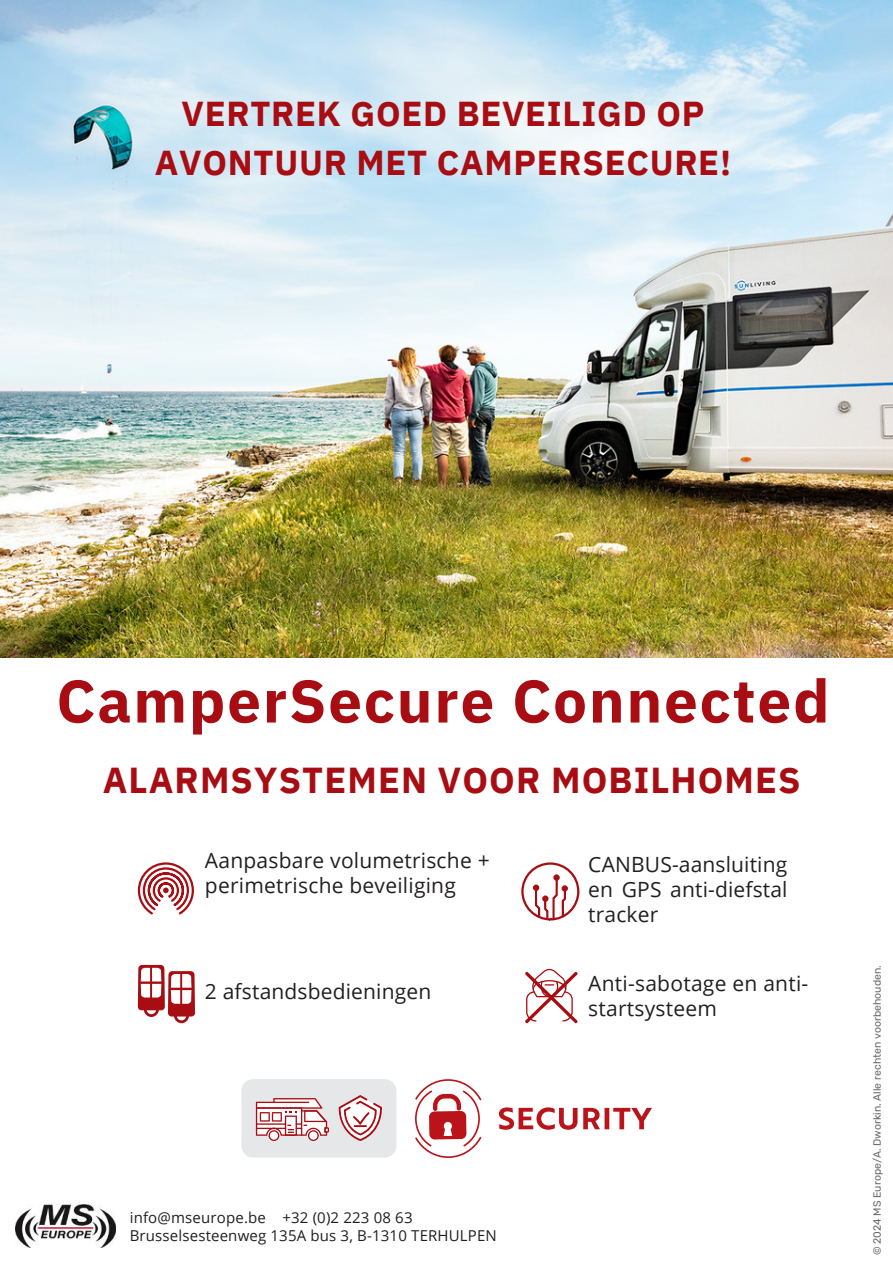
<style>
.page{position:relative;width:893px;height:1264px;background:#fff}
.page>*{position:absolute;margin:0;border:0;box-sizing:border-box;transform-origin:0 0}
.t1{font:700 60px "IBM Plex Sans";letter-spacing:.03em;color:#a70d12}
.t2{font:700 36px "IBM Plex Sans";letter-spacing:.03em;color:#a70d12}
.t3{font:700 34.5px/49.5px "IBM Plex Sans";letter-spacing:.02em;color:#a70d12;text-align:center}
.t4{font:21px/24.8px "Open Sans";letter-spacing:.01em;color:#231f20}
.t5{font:15px/18px "Open Sans";letter-spacing:.01em;color:#231f20}
.t6{font:10.5px "Rubik";color:#696969}
</style>
<div class="page">
<svg style="left:138px;top:862px;width:56px;height:52px"></svg>
<svg style="left:138px;top:964px;width:57px;height:59px"></svg>
<div style="left:241px;top:1079px;width:155px;height:78px;background:#e6e7e8;border-radius:12px"></div>
<svg style="left:256px;top:1098px;width:73px;height:42px"></svg>
<svg style="left:338px;top:1095px;width:44px;height:45px"></svg>
<svg style="left:415px;top:1079px;width:66px;height:78px"></svg>
<svg style="left:499px;top:1107px;width:153px;height:22px"></svg>
<div style="left:561px;top:885px;width:7px;height:6px;border:2px solid #a70d12;border-radius:50%"></div>
<svg style="left:533px;top:874px;width:34px;height:47px"></svg>
<div style="left:521px;top:862px;width:58px;height:58px;border:2px solid #a70d12;border-radius:50%"></div>
<svg style="left:525px;top:969px;width:52px;height:54px"></svg>
<img style="left:0;top:0;width:892px;height:657px">
<img style="left:16px;top:1204px;width:100px;height:43px">
<h3 class="t3" style="left:155px;top:86px;width:577px">VERTREK GOED BEVEILIGD OP<br>AVONTUUR MET CAMPERSECURE!</h3>
<h1 class="t1" style="left:56px;top:653px;width:774px">CamperSecure Connected</h1>
<h2 class="t2" style="left:103px;top:752px;width:699px">ALARMSYSTEMEN VOOR MOBILHOMES</h2>
<p class="t4" style="left:205px;top:847px;width:286px">Aanpasbare volumetrische + perimetrische beveiliging</p>
<p class="t4" style="left:588px;top:852px;width:201px;text-align:justify">CANBUS-aansluiting en GPS anti-diefstal tracker</p>
<p class="t4" style="left:205px;top:978px;width:228px">2 afstandsbedieningen</p>
<p class="t5" style="left:130px;top:1207px;width:368px">info@mseurope.be +32 (0)2 223 08 63<br>Brusselsesteenweg 135A bus 3, B-1310 TERHULPEN</p>
<p class="t4" style="left:588px;top:970px;width:222px">Anti-sabotage en anti&shy;startsysteem</p>
<p class="t6" style="left:871px;top:1254px;width:291px;rotate:-90deg">© 2024 MS Europe/A. Dworkin. Alle rechten voorbehouden.</p>
</div>
